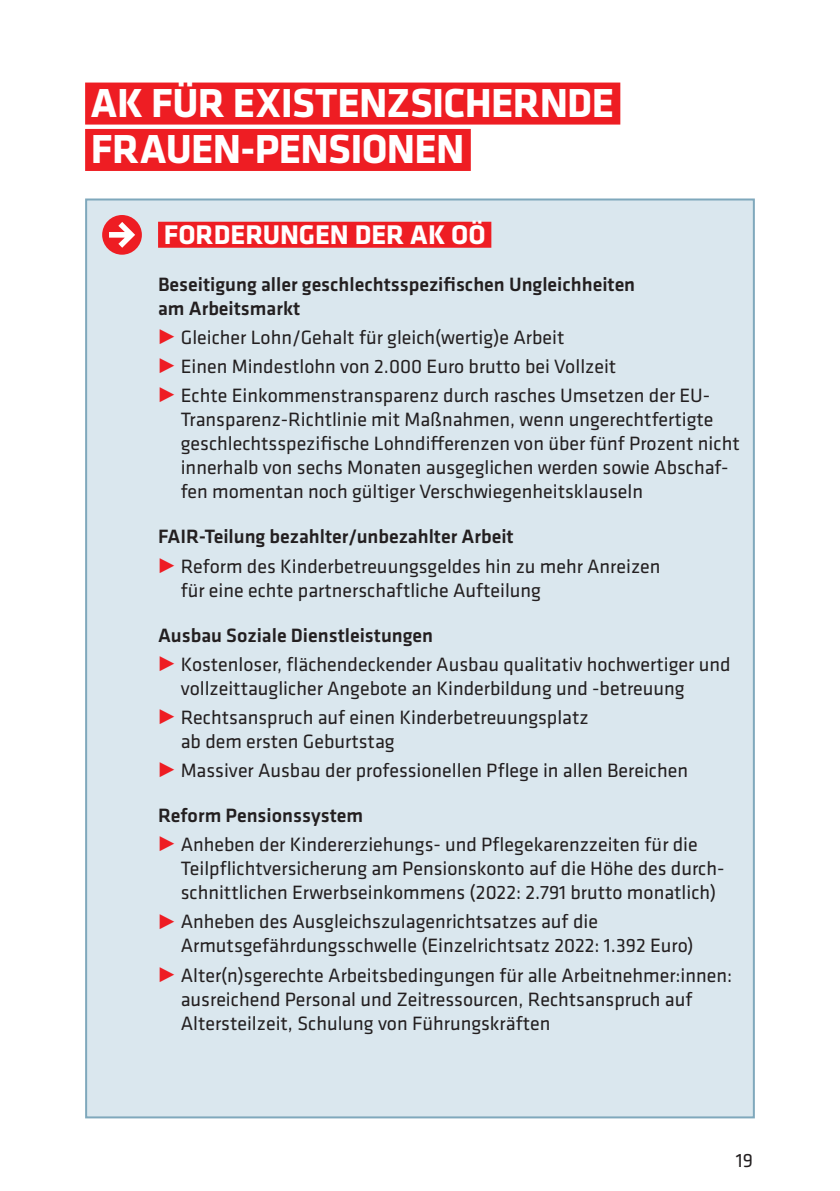
<style>
.page{position:relative;width:840px;height:1191px;background:#fff}
.page>*{position:absolute;margin:0;border:0;box-sizing:border-box;transform-origin:0 0}
.t1{font:700 42px/46.4px "Klavika Basic";letter-spacing:-.02em;color:#fff}
.t2{font:700 28px "Klavika Basic";letter-spacing:-.005em;color:#fff}
.t3{font:20px/24px "Klavika Basic";color:#231f20}
.t4{font:500 20px/24px "Klavika Basic";color:#231f20}
.s1{color:#ee1d23}
</style>
<div class="page">
<div style="left:85px;top:83px;width:535px;height:42px;background:#ee1d23"></div>
<div style="left:85px;top:129px;width:385px;height:42px;background:#ee1d23"></div>
<div style="left:86px;top:199px;width:667px;height:918px;background:#dae7ee"></div>
<div style="left:158px;top:222px;width:333px;height:26px;background:#ee1d23"></div>
<div style="left:102px;top:215px;width:40px;height:40px;background:#ee1d23;border-radius:50%"></div>
<svg style="left:109px;top:222px;width:26px;height:26px"></svg>
<h1 class="t1" style="left:91px;top:78px;width:524px">AK FÜR EXISTENZSICHERNDE<br>FRAUEN-PENSIONEN</h1>
<h2 class="t2" style="left:164px;top:215px;width:323px">FORDERUNGEN DER AK OÖ</h2>
<p class="t4" style="left:158px;top:272px;width:478px">Beseitigung aller geschlechtsspezifischen Ungleichheiten am Arbeitsmarkt</p>
<p class="t3" style="left:158px;top:325px;width:407px"><span class="s1">◆</span> Gleicher Lohn/Gehalt für gleich(wertig)e Arbeit</p>
<p class="t3" style="left:158px;top:354px;width:459px"><span class="s1">◆</span> Einen Mindestlohn von 2.000 Euro brutto bei Vollzeit</p>
<p class="t3" style="left:181px;top:383px;width:560px;text-indent:-23px"><span class="s1">◆</span> Echte Einkommenstransparenz durch rasches Umsetzen der EU-Transparenz-Richtlinie mit Maßnahmen, wenn ungerechtfertigte geschlechtsspezifische Lohndifferenzen von über fünf Prozent nicht innerhalb von sechs Monaten ausgeglichen werden sowie Abschaf&shy;fen momentan noch gültiger Verschwiegenheitsklauseln</p>
<p class="t4" style="left:158px;top:524px;width:357px">FAIR-Teilung bezahlter/unbezahlter Arbeit</p>
<p class="t3" style="left:181px;top:553px;width:481px;text-indent:-23px"><span class="s1">◆</span> Reform des Kinderbetreuungsgeldes hin zu mehr Anreizen für eine echte partnerschaftliche Aufteilung</p>
<p class="t4" style="left:158px;top:622px;width:276px">Ausbau Soziale Dienstleistungen</p>
<p class="t3" style="left:181px;top:651px;width:551px;text-indent:-23px"><span class="s1">◆</span> Kostenloser, flächendeckender Ausbau qualitativ hochwertiger und vollzeittauglicher Angebote an Kinderbildung und -betreuung</p>
<p class="t3" style="left:181px;top:704px;width:409px;text-indent:-23px"><span class="s1">◆</span> Rechtsanspruch auf einen Kinderbetreuungsplatz ab dem ersten Geburtstag</p>
<p class="t3" style="left:158px;top:758px;width:531px"><span class="s1">◆</span> Massiver Ausbau der professionellen Pflege in allen Bereichen</p>
<p class="t4" style="left:158px;top:803px;width:206px">Reform Pensionssystem</p>
<p class="t3" style="left:181px;top:832px;width:545px;text-indent:-23px"><span class="s1">◆</span> Anheben der Kindererziehungs- und Pflegekarenzzeiten für die<br>Teilpflichtversicherung am Pensionskonto auf die Höhe des durch&shy;schnittlichen Erwerbseinkommens (2022: 2.791 brutto monatlich)</p>
<p class="t3" style="left:181px;top:909px;width:514px;text-indent:-23px"><span class="s1">◆</span> Anheben des Ausgleichszulagenrichtsatzes auf die<br>Armutsgefährdungsschwelle (Einzelrichtsatz 2022: 1.392 Euro)</p>
<p class="t3" style="left:181px;top:962px;width:552px;text-indent:-23px"><span class="s1">◆</span> Alter(n)sgerechte Arbeitsbedingungen für alle Arbeitnehmer:innen: ausreichend Personal und Zeitressourcen, Rechtsanspruch auf<br>Altersteilzeit, Schulung von Führungskräften</p>
<p class="t3" style="left:735px;top:1148px;width:19px">19</p>
</div>
